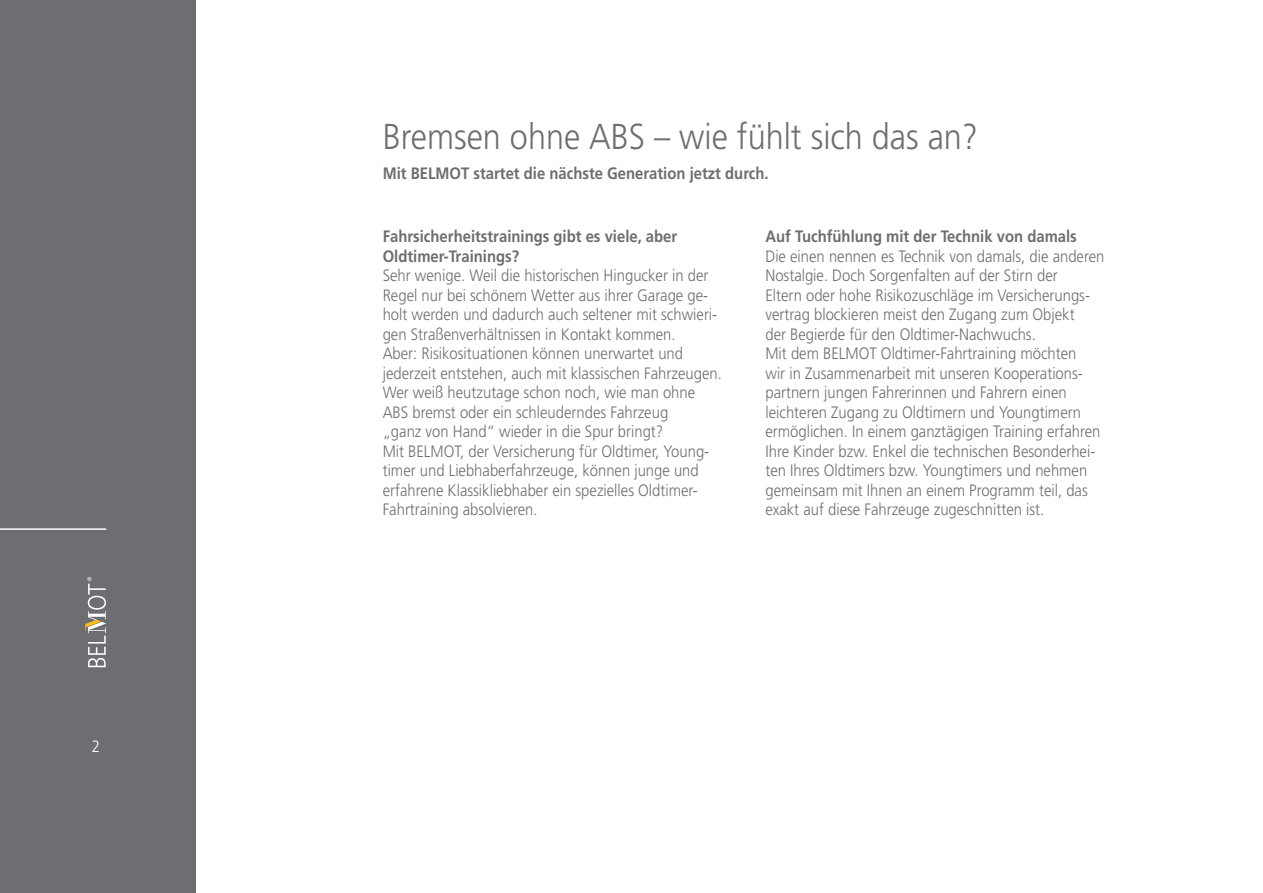
<style>
.page{position:relative;width:1263px;height:893px;background:#fff}
.page>*{position:absolute;margin:0;border:0;box-sizing:border-box;transform-origin:0 0}
.t1{font:300 36px "Frutiger";color:#6d6e71;scale:.9 1}
.t2{font:300 16.5px/19.5px "Frutiger";color:#6d6e71;scale:.9 1}
.t3{font:700 16.5px/19.5px "Frutiger";color:#6d6e71;scale:.9 1}
.t4{font:300 16.5px "Frutiger";color:#fff;scale:.9 1}
.s1{color:#ec008c}
</style>
<div class="page">
<div style="left:0;top:0;width:196px;height:893px;background:#6d6e71"></div>
<hr style="left:0;top:528px;width:106px;height:2px;background:#fff">
<svg style="left:85px;top:577px;width:21px;height:90px"></svg>
<p class="t4" style="left:92px;top:736px;width:11px">2</p>
<h1 class="t1" style="left:383px;top:116px;width:663px">Bremsen ohne ABS – wie fühlt sich das an?</h1>
<p class="t3" style="left:383px;top:163px;width:430px">Mit BELMOT startet die nächste Generation jetzt durch.</p>
<p class="t3" style="left:383px;top:227px;width:329px">Fahrsicherheitstrainings gibt es viele, aber<br>Oldtimer-Trainings?</p>
<p class="t2" style="left:383px;top:266px;width:378px">Sehr wenige. Weil die historischen Hingucker in der Regel nur bei schönem Wetter aus ihrer Garage ge&shy;holt werden und dadurch auch seltener mit schwieri&shy;gen Straßenverhältnissen in Kontakt kommen.<br>Aber: Risikosituationen können unerwartet und jederzeit entstehen, auch mit klassischen Fahrzeugen.<br>Wer weiß heutzutage schon noch, wie man ohne ABS bremst oder ein schleuderndes Fahrzeug<br>„ganz von Hand“ wieder in die Spur bringt?<br>Mit BELMOT, der Versicherung für Oldtimer, Young&shy;timer und Liebhaberfahrzeuge, können junge und erfahrene Klassikliebhaber ein spezielles Oldtimer-Fahrtraining absolvieren.</p>
<p class="t3" style="left:765px;top:227px;width:347px">Auf Tuchfühlung mit der Technik von damals</p>
<p class="t2" style="left:765px;top:246px;width:378px">Die einen nennen es Technik von damals, die anderen Nostalgie. Doch Sorgenfalten auf der Stirn der<br>Eltern oder hohe Risikozuschläge im Versicherungs&shy;vertrag blockieren meist den Zugang zum Objekt<br>der Begierde für den Oldtimer-Nachwuchs<span class="s1">.<br></span>Mit dem BELMOT Oldtimer-Fahrtraining möchten<br>wir in Zusammenarbeit mit unseren Kooperations&shy;partnern jungen Fahrerinnen und Fahrern einen leichteren Zugang zu Oldtimern und Youngtimern ermöglichen. In einem ganztägigen Training erfahren Ihre Kinder bzw. Enkel die technischen Besonderhei&shy;ten Ihres Oldtimers bzw. Youngtimers und nehmen gemeinsam mit Ihnen an einem Programm teil, das exakt auf diese Fahrzeuge zugeschnitten ist.</p>
</div>
